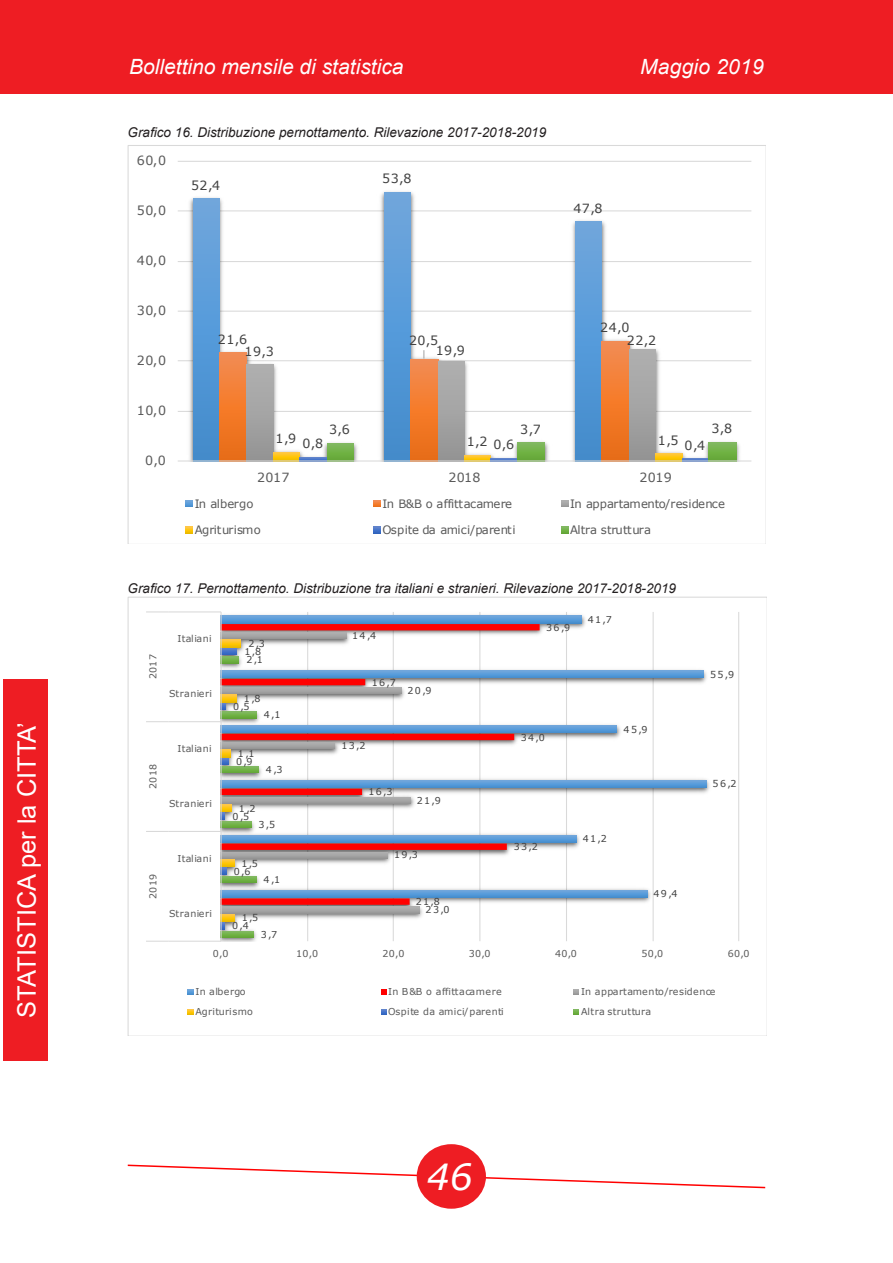
<style>
.page{position:relative;width:893px;height:1263px;background:#fff}
.page>*{position:absolute;margin:0;border:0;box-sizing:border-box;transform-origin:0 0}
.t1{font:italic 36px "Verdana";color:#fff}
.t2{font:25.5px "Arial";color:#fff}
.t3{font:italic 21px "Arial";color:#fff}
.didascalie{font:italic 13.5px "Arial";color:#231f20}
.t4{font:12.6px "Verdana";letter-spacing:.03em;color:#404040}
.t5{font:12.6px "Verdana";letter-spacing:.03em;color:#595959}
.t6{font:11.55px "Verdana";color:#595959}
.t7{font:11.55px "Verdana";letter-spacing:-.03em;color:#595959}
.t8{font:9.45px "Verdana";letter-spacing:.03em;color:#595959}
.t9{font:9.45px "Verdana";letter-spacing:.14em;color:#404040}
</style>
<div class="page">
<div style="left:0;top:0;width:893px;height:94px;background:#ee1d23"></div>
<svg style="left:127px;top:1164px;width:639px;height:25px"></svg>
<div style="left:3px;top:679px;width:45px;height:382px;background:#ee1d23"></div>
<div style="left:417px;top:1144px;width:69px;height:65px;background:#ee1d23;border-radius:50%"></div>
<svg style="left:128px;top:145px;width:638px;height:399px"></svg>
<svg style="left:128px;top:597px;width:639px;height:439px"></svg>
<h2 class="t2" style="left:9px;top:1017px;width:297px;rotate:-90deg">STATISTICA per la CITTA’</h2>
<h3 class="t3" style="left:129px;top:53px;width:276px">Bollettino mensile di statistica</h3>
<h3 class="t3" style="left:640px;top:53px;width:125px">Maggio 2019</h3>
<p class="didascalie" style="left:128px;top:124px;width:420px">Grafico 16. Distribuzione pernottamento. Rilevazione 2017-2018-2019</p>
<p class="t5" style="left:137px;top:152px;width:31px">60,0</p>
<p class="t5" style="left:137px;top:202px;width:31px">50,0</p>
<p class="t5" style="left:137px;top:252px;width:31px">40,0</p>
<p class="t5" style="left:137px;top:302px;width:31px">30,0</p>
<p class="t5" style="left:137px;top:352px;width:31px">20,0</p>
<p class="t5" style="left:137px;top:402px;width:31px">10,0</p>
<p class="t5" style="left:145px;top:452px;width:22px">0,0</p>
<p class="t4" style="left:191px;top:177px;width:31px">52,4</p>
<p class="t4" style="left:382px;top:170px;width:31px">53,8</p>
<p class="t4" style="left:218px;top:331px;width:31px">21,6</p>
<p class="t4" style="left:409px;top:332px;width:31px">20,5</p>
<p class="t4" style="left:245px;top:342px;width:31px">19,3</p>
<p class="t4" style="left:436px;top:342px;width:31px">19,9</p>
<p class="t4" style="left:573px;top:200px;width:31px">47,8</p>
<p class="t4" style="left:600px;top:319px;width:31px">24,0</p>
<p class="t4" style="left:627px;top:332px;width:31px">22,2</p>
<p class="t4" style="left:329px;top:421px;width:22px">3,6</p>
<p class="t4" style="left:520px;top:420px;width:22px">3,7</p>
<p class="t4" style="left:711px;top:420px;width:22px">3,8</p>
<p class="t4" style="left:276px;top:432px;width:49px">1,9 0,8</p>
<p class="t4" style="left:467px;top:433px;width:22px">1,2</p>
<p class="t4" style="left:658px;top:431px;width:22px">1,5</p>
<p class="t4" style="left:493px;top:436px;width:22px">0,6</p>
<p class="t4" style="left:685px;top:437px;width:22px">0,4</p>
<p class="t5" style="left:257px;top:469px;width:34px">2017</p>
<p class="t5" style="left:448px;top:469px;width:34px">2018</p>
<p class="t5" style="left:639px;top:469px;width:34px">2019</p>
<p class="t6" style="left:195px;top:495px;width:60px">In albergo</p>
<p class="t7" style="left:382px;top:495px;width:131px">In B&amp;B o affittacamere</p>
<p class="t6" style="left:570px;top:495px;width:156px">In appartamento/residence</p>
<p class="t6" style="left:195px;top:522px;width:68px">Agriturismo</p>
<p class="t6" style="left:382px;top:522px;width:135px">Ospite da amici/parenti</p>
<p class="t6" style="left:570px;top:522px;width:82px">Altra struttura</p>
<p class="didascalie" style="left:128px;top:580px;width:550px">Grafico 17. Pernottamento. Distribuzione tra italiani e stranieri. Rilevazione 2017-2018-2019</p>
<p class="t9" style="left:588px;top:613px;width:26px">41,7</p>
<p class="t9" style="left:546px;top:621px;width:26px">36,9</p>
<p class="t9" style="left:352px;top:629px;width:26px">14,4</p>
<p class="t8" style="left:177px;top:632px;width:36px">Italiani</p>
<p class="t9" style="left:248px;top:637px;width:18px">2,3</p>
<p class="t9" style="left:244px;top:645px;width:18px">1,8</p>
<p class="t8" style="left:146px;top:679px;width:27px;rotate:-90deg">2017</p>
<p class="t9" style="left:246px;top:653px;width:18px">2,1</p>
<p class="t9" style="left:372px;top:676px;width:26px">16,7</p>
<p class="t9" style="left:408px;top:684px;width:26px">20,9</p>
<p class="t8" style="left:169px;top:687px;width:44px">Stranieri</p>
<p class="t9" style="left:244px;top:692px;width:18px">1,8</p>
<p class="t9" style="left:233px;top:700px;width:18px">0,5</p>
<p class="t9" style="left:264px;top:708px;width:18px">4,1</p>
<p class="t8" style="left:146px;top:789px;width:27px;rotate:-90deg">2018</p>
<p class="t8" style="left:177px;top:742px;width:36px">Italiani</p>
<p class="t8" style="left:169px;top:797px;width:44px">Stranieri</p>
<p class="t8" style="left:146px;top:899px;width:27px;rotate:-90deg">2019</p>
<p class="t8" style="left:177px;top:852px;width:36px">Italiani</p>
<p class="t8" style="left:169px;top:907px;width:44px">Stranieri</p>
<p class="t9" style="left:238px;top:747px;width:18px">1,1</p>
<p class="t9" style="left:236px;top:755px;width:18px">0,9</p>
<p class="t9" style="left:266px;top:763px;width:18px">4,3</p>
<p class="t9" style="left:239px;top:802px;width:18px">1,2</p>
<p class="t9" style="left:233px;top:810px;width:18px">0,5</p>
<p class="t9" style="left:259px;top:818px;width:18px">3,5</p>
<p class="t9" style="left:241px;top:856px;width:18px">1,5</p>
<p class="t9" style="left:234px;top:865px;width:18px">0,6</p>
<p class="t9" style="left:264px;top:873px;width:18px">4,1</p>
<p class="t9" style="left:242px;top:911px;width:18px">1,5</p>
<p class="t9" style="left:232px;top:919px;width:18px">0,4</p>
<p class="t9" style="left:261px;top:927px;width:18px">3,7</p>
<p class="t9" style="left:341px;top:739px;width:26px">13,2</p>
<p class="t9" style="left:368px;top:785px;width:26px">16,3</p>
<p class="t9" style="left:417px;top:794px;width:26px">21,9</p>
<p class="t9" style="left:394px;top:848px;width:26px">19,3</p>
<p class="t9" style="left:416px;top:895px;width:26px">21,8</p>
<p class="t9" style="left:426px;top:903px;width:26px">23,0</p>
<p class="t9" style="left:521px;top:731px;width:26px">34,0</p>
<p class="t9" style="left:514px;top:840px;width:26px">33,2</p>
<p class="t9" style="left:624px;top:722px;width:26px">45,9</p>
<p class="t9" style="left:583px;top:832px;width:26px">41,2</p>
<p class="t9" style="left:653px;top:887px;width:26px">49,4</p>
<p class="t9" style="left:710px;top:668px;width:26px">55,9</p>
<p class="t9" style="left:713px;top:777px;width:26px">56,2</p>
<p class="t8" style="left:213px;top:947px;width:17px">0,0</p>
<p class="t8" style="left:296px;top:947px;width:23px">10,0</p>
<p class="t8" style="left:382px;top:947px;width:23px">20,0</p>
<p class="t8" style="left:469px;top:947px;width:23px">30,0</p>
<p class="t8" style="left:555px;top:947px;width:23px">40,0</p>
<p class="t8" style="left:641px;top:947px;width:23px">50,0</p>
<p class="t8" style="left:728px;top:947px;width:23px">60,0</p>
<p class="t8" style="left:195px;top:985px;width:52px">In albergo</p>
<p class="t8" style="left:388px;top:985px;width:115px">In B&amp;B o affittacamere</p>
<p class="t8" style="left:581px;top:985px;width:136px">In appartamento/residence</p>
<p class="t8" style="left:195px;top:1005px;width:59px">Agriturismo</p>
<p class="t8" style="left:388px;top:1005px;width:117px">Ospite da amici/parenti</p>
<p class="t8" style="left:581px;top:1005px;width:72px">Altra struttura</p>
<h1 class="t1" style="left:427px;top:1152px;width:47px">46</h1>
</div>
